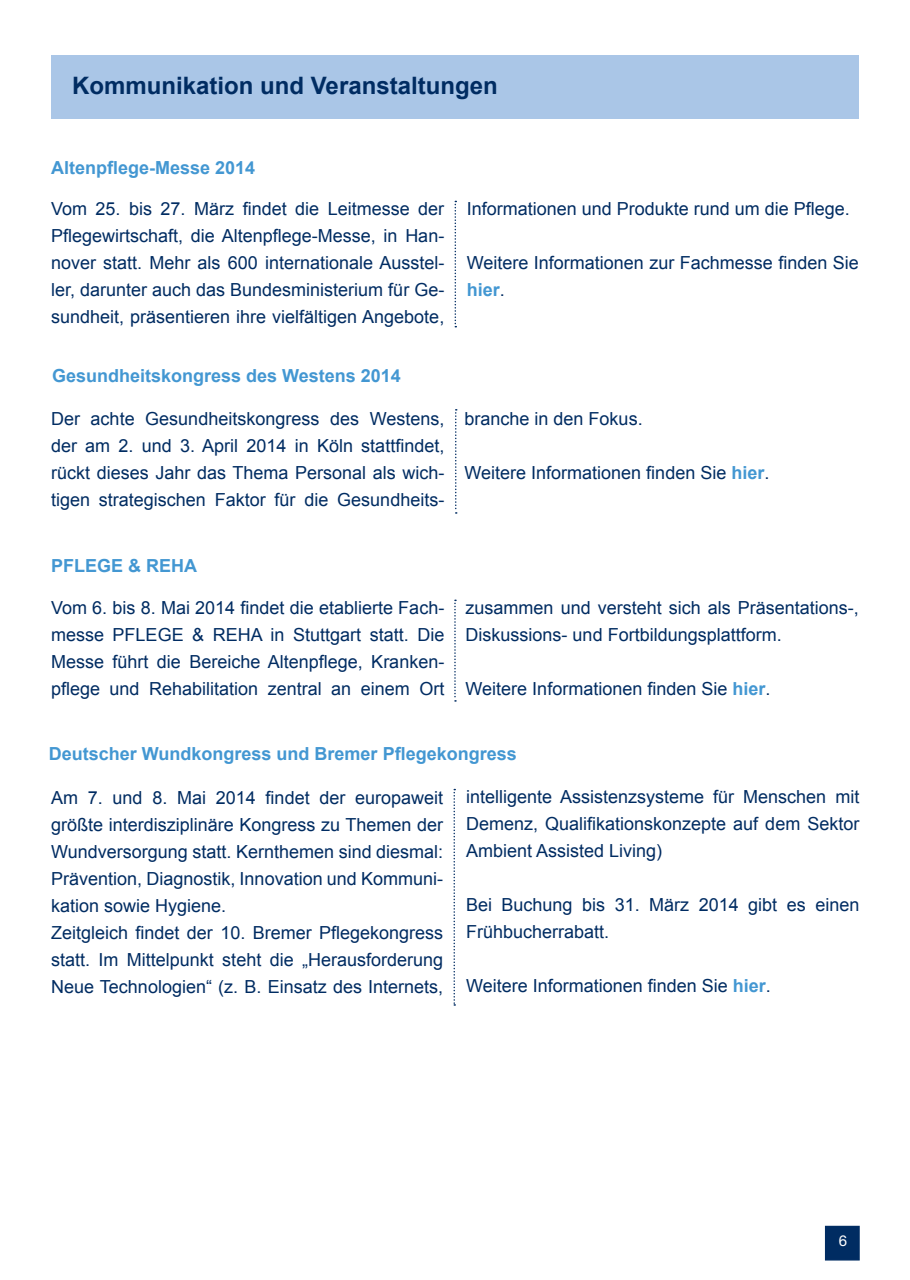
<style>
.page{position:relative;width:910px;height:1280px;background:#fff}
.page>*{position:absolute;margin:0;border:0;box-sizing:border-box;transform-origin:0 0}
.t1{font:700 24px "Arial";color:#002c62}
.t2{font:18px/27px "Arial";color:#002c62;text-align:justify}
.t3{font:700 18px "Arial";color:#4397d2}
.t4{font:15px "Helvetica Neue";color:#fff}
.s1{font-weight:700;color:#4397d2}
</style>
<div class="page">
<div style="left:825px;top:1226px;width:35px;height:34px;background:#002c62;border:1px solid #002c62"></div>
<svg style="left:455px;top:201px;width:1px;height:126px"></svg>
<svg style="left:454px;top:600px;width:2px;height:102px"></svg>
<svg style="left:453px;top:789px;width:2px;height:217px"></svg>
<div style="left:51px;top:55px;width:808px;height:63px;background:#aac6e7"></div>
<svg style="left:455px;top:409px;width:2px;height:105px"></svg>
<h1 class="t1" style="left:72px;top:69px;width:427px">Kommunikation und Veranstaltungen</h1>
<p class="t3" style="left:51px;top:155px;width:206px">Altenpflege-Messe 2014</p>
<p class="t2" style="left:51px;top:195px;width:395px">Vom 25. bis 27. März findet die Leitmesse der Pflegewirtschaft, die Altenpflege-Messe, in Han&shy;nover statt. Mehr als 600 internationale Ausstel&shy;ler, darunter auch das Bundesministerium für Ge&shy;sundheit, präsentieren ihre vielfältigen Angebote,</p>
<p class="t2" style="left:467px;top:195px;width:385px">Informationen und Produkte rund um die Pflege.</p>
<p class="t2" style="left:467px;top:249px;width:394px">Weitere Informationen zur Fachmesse finden Sie <span class="s1">hier</span>.</p>
<p class="t3" style="left:52px;top:364px;width:350px">Gesundheitskongress des Westens 2014</p>
<p class="t2" style="left:51px;top:405px;width:395px">Der achte Gesundheitskongress des Westens, der am 2. und 3. April 2014 in Köln stattfindet, rückt dieses Jahr das Thema Personal als wich&shy;tigen strategischen Faktor für die Gesundheits-</p>
<p class="t2" style="left:465px;top:405px;width:180px">branche in den Fokus.</p>
<p class="t2" style="left:465px;top:459px;width:306px">Weitere Informationen finden Sie <span class="s1">hier</span>.</p>
<p class="t3" style="left:51px;top:554px;width:148px">PFLEGE &amp; REHA</p>
<p class="t2" style="left:51px;top:594px;width:395px">Vom 6. bis 8. Mai 2014 findet die etablierte Fach&shy;messe PFLEGE &amp; REHA in Stuttgart statt. Die Messe führt die Bereiche Altenpflege, Kranken&shy;pflege und Rehabilitation zentral an einem Ort</p>
<p class="t2" style="left:466px;top:595px;width:395px">zusammen und versteht sich als Präsentations-,<br>Diskussions- und Fortbildungsplattform.</p>
<p class="t2" style="left:466px;top:676px;width:306px">Weitere Informationen finden Sie <span class="s1">hier</span>.</p>
<p class="t3" style="left:49px;top:742px;width:469px">Deutscher Wundkongress und Bremer Pflegekongress</p>
<p class="t2" style="left:51px;top:784px;width:394px;text-align:left">Am 7. und 8. Mai 2014 findet der europaweit größte interdisziplinäre Kongress zu Themen der Wundversorgung statt. Kernthemen sind diesmal:<br>Prävention, Diagnostik, Innovation und Kommuni&shy;kation sowie Hygiene.<br>Zeitgleich findet der 10. Bremer Pflegekongress statt. Im Mittelpunkt steht die „Herausforderung Neue Technologien“ (z. B. Einsatz des Internets,</p>
<p class="t2" style="left:466px;top:783px;width:395px">intelligente Assistenzsysteme für Menschen mit Demenz, Qualifikationskonzepte auf dem Sektor Ambient Assisted Living)</p>
<p class="t2" style="left:466px;top:891px;width:395px">Bei Buchung bis 31. März 2014 gibt es einen<br>Frühbucherrabatt.</p>
<p class="t2" style="left:466px;top:972px;width:306px">Weitere Informationen finden Sie <span class="s1">hier</span>.</p>
<p class="t4" style="left:839px;top:1231px;width:10px">6</p>
</div>
